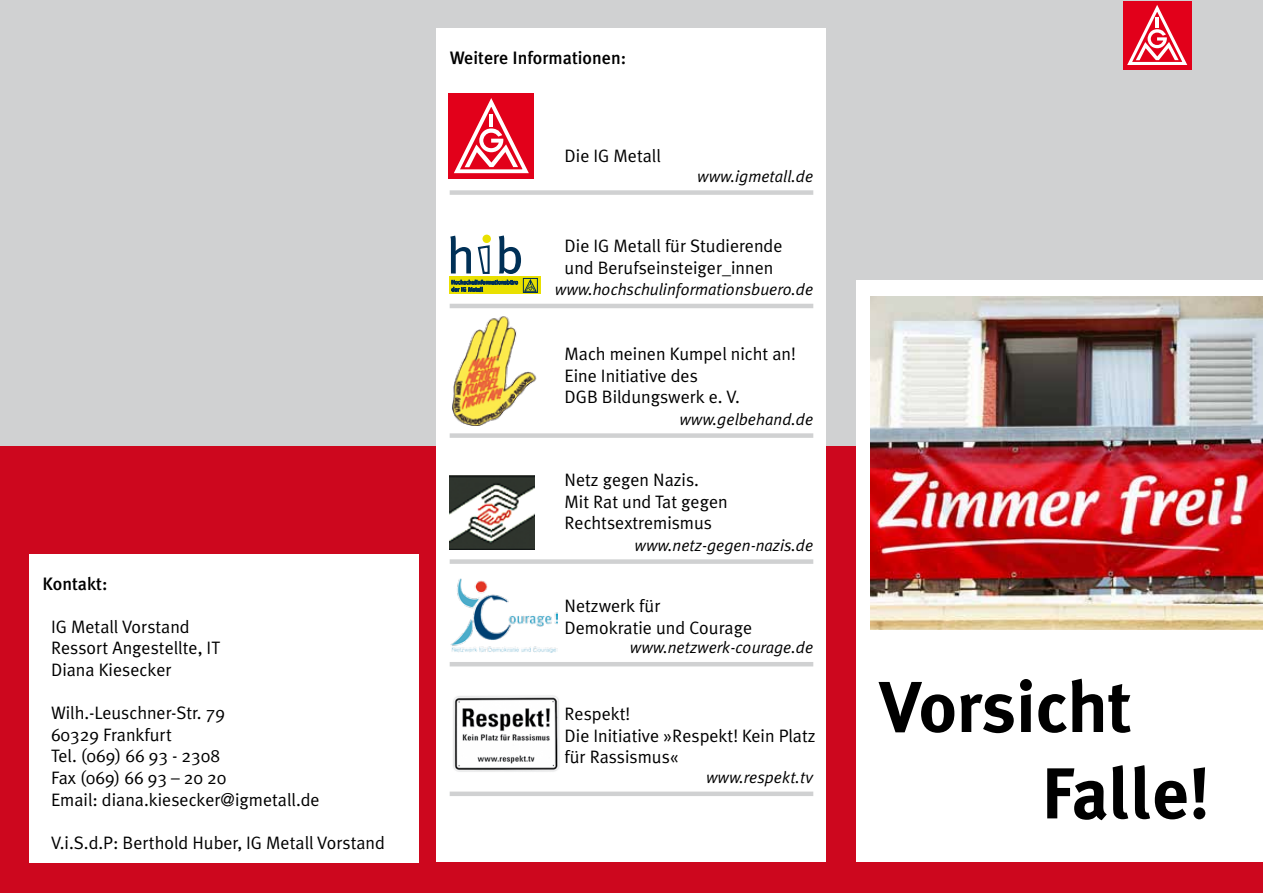
<style>
.page{position:relative;width:1263px;height:893px;background:#fff}
.page>*{position:absolute;margin:0;border:0;box-sizing:border-box;transform-origin:0 0}
.t1{font:700 72px/86.4px "Meta Plus";color:#000}
.t2{font:18px/21.6px "Meta Plus Normal";color:#000}
.t3{font:500 18px "Meta Plus";color:#000}
.t4{font:italic 16.5px "Meta Plus Normal";color:#000}
</style>
<div class="page">
<div style="left:0;top:0;width:1263px;height:446px;background:#d0d1d2"></div>
<div style="left:0;top:446px;width:1263px;height:447px;background:#cd071e"></div>
<div style="left:857px;top:281px;width:406px;height:581px;background:#fff"></div>
<div style="left:30px;top:554px;width:389px;height:308px;background:#fff"></div>
<div style="left:437px;top:29px;width:389px;height:833px;background:#fff"></div>
<div style="left:450px;top:190px;width:363px;height:5px;background:#d0d1d2"></div>
<hr style="left:450px;top:304px;width:363px;height:4px;background:#d0d1d2">
<div style="left:450px;top:433px;width:363px;height:5px;background:#d0d1d2"></div>
<div style="left:450px;top:559px;width:363px;height:5px;background:#d0d1d2"></div>
<hr style="left:450px;top:662px;width:363px;height:4px;background:#d0d1d2">
<hr style="left:450px;top:792px;width:363px;height:4px;background:#d0d1d2">
<img style="left:452px;top:316px;width:85px;height:110px">
<img style="left:449px;top:475px;width:85px;height:75px">
<img style="left:450px;top:579px;width:107px;height:73px">
<div style="left:449px;top:93px;width:85px;height:85px;background:#e2001a"></div>
<svg style="left:454px;top:98px;width:75px;height:76px"></svg>
<div style="left:449px;top:276px;width:92px;height:18px;background:#e9e000"></div>
<div style="left:523px;top:278px;width:15px;height:15px;border:1px solid #003056"></div>
<svg style="left:450px;top:235px;width:87px;height:57px"></svg>
<img style="left:871px;top:297px;width:392px;height:332px">
<div style="left:1123px;top:1px;width:68px;height:68px;background:#e2001a"></div>
<svg style="left:1127px;top:5px;width:61px;height:60px"></svg>
<img style="left:453px;top:695px;width:107px;height:77px">
<p class="t3" style="left:43px;top:573px;width:67px">Kontakt:</p>
<p class="t2" style="left:51px;top:615px;width:171px">IG Metall Vorstand<br>Ressort Angestellte, IT<br>Diana Kiesecker</p>
<p class="t2" style="left:51px;top:702px;width:270px">Wilh.-Leuschner-Str. 79<br>60329 Frankfurt<br>Tel. (069) 66 93 - 2308<br>Fax (069) 66 93 – 20 20<br>Email: diana.kiesecker@igmetall.de</p>
<p class="t2" style="left:51px;top:831px;width:335px">V.i.S.d.P: Berthold Huber, IG Metall Vorstand</p>
<p class="t3" style="left:450px;top:48px;width:178px">Weitere Informationen:</p>
<p class="t2" style="left:564px;top:145px;width:98px">Die IG Metall</p>
<p class="t4" style="left:697px;top:167px;width:118px">www.igmetall.de</p>
<p class="t2" style="left:564px;top:235px;width:220px">Die IG Metall für Studierende und Berufseinsteiger_innen</p>
<p class="t4" style="left:555px;top:280px;width:260px">www.hochschulinformationsbuero.de</p>
<p class="t2" style="left:564px;top:343px;width:233px">Mach meinen Kumpel nicht an!<br>Eine Initiative des<br>DGB Bildungswerk e. V.</p>
<p class="t4" style="left:679px;top:410px;width:135px">www.gelbehand.de</p>
<p class="t2" style="left:564px;top:469px;width:165px">Netz gegen Nazis.<br>Mit Rat und Tat gegen<br>Rechtsextremismus</p>
<p class="t4" style="left:635px;top:536px;width:180px">www.netz-gegen-nazis.de</p>
<p class="t2" style="left:564px;top:595px;width:189px">Netzwerk für<br>Demokratie und Courage</p>
<p class="t4" style="left:630px;top:638px;width:185px">www.netzwerk-courage.de</p>
<p class="t2" style="left:564px;top:703px;width:253px">Respekt!<br>Die Initiative »Respekt! Kein Platz für Rassismus«</p>
<p class="t4" style="left:706px;top:768px;width:109px">www.respekt.tv</p>
<h1 class="t1" style="left:1041px;top:663px;width:171px;text-indent:-162px">Vorsicht<br>Falle!</h1>
</div>
